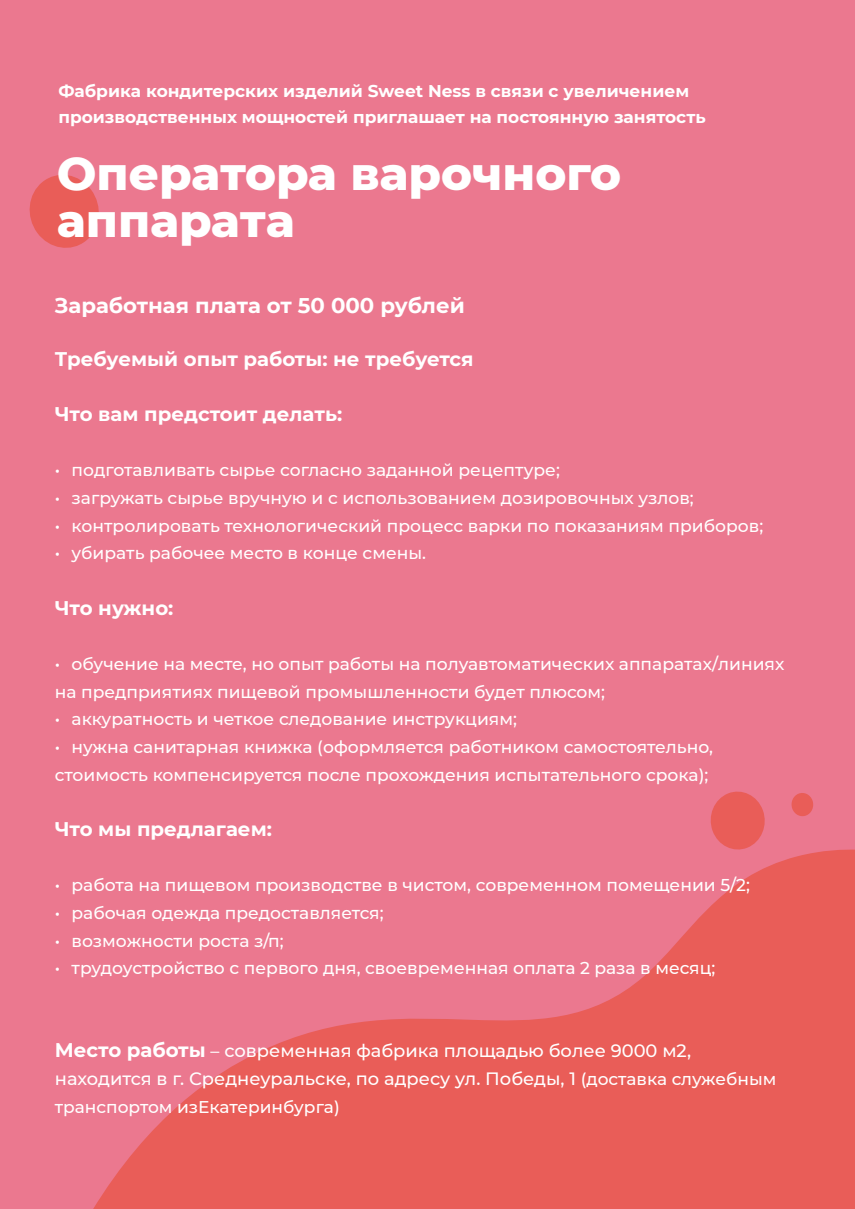
<style>
.page{position:relative;width:855px;height:1209px;background:#fff}
.page>*{position:absolute;margin:0;border:0;box-sizing:border-box;transform-origin:0 0}
.t1{font:800 46.8px/46.8px "Montserrat";color:#fff}
.t2{font:700 21.3px "Montserrat";color:#fff}
.t3{font:700 19.8px "Montserrat";color:#fff}
.t4{font:500 17.85px/27.6px "Montserrat";color:#fff}
.t5{font:500 17.1px/27.6px "Montserrat";color:#fff}
.t6{font:700 16.95px/26.4px "Montserrat";color:#fff}
.t7{font:500 16.95px "Montserrat";color:#fff}
.s1{font-weight:700;font-size:19.8px}
.s2{font-size:16.95px}
</style>
<div class="page">
<div style="left:0;top:0;width:854px;height:1209px;background:#eb788f"></div>
<svg style="left:791px;top:793px;width:22px;height:23px"></svg>
<svg style="left:710px;top:791px;width:55px;height:58px"></svg>
<svg style="left:29px;top:175px;width:70px;height:73px"></svg>
<svg style="left:93px;top:849px;width:761px;height:360px;fill:#e95d58"></svg>
<p class="t6" style="left:58px;top:77px;width:648px">Фабрика кондитерских изделий Sweet Ness в связи с увеличением производственных мощностей приглашает на постоянную занятость</p>
<h1 class="t1" style="left:57px;top:147px;width:565px">Оператора варочного аппарата</h1>
<p class="t2" style="left:55px;top:290px;width:411px">Заработная плата от 50 000 рублей</p>
<p class="t3" style="left:55px;top:345px;width:420px">Требуемый опыт работы: не требуется</p>
<p class="t3" style="left:55px;top:400px;width:289px">Что вам предстоит делать:</p>
<p class="t5" style="left:55px;top:456px;width:506px">• подготавливать сырье согласно заданной рецептуре;</p>
<p class="t5" style="left:55px;top:484px;width:640px">• загружать сырье вручную и с использованием дозировочных узлов;</p>
<p class="t5" style="left:55px;top:511px;width:709px">• контролировать технологический процесс варки по показаниям приборов;</p>
<p class="t5" style="left:55px;top:539px;width:372px">• убирать рабочее место в конце смены.</p>
<p class="t3" style="left:55px;top:593px;width:120px">Что нужно:</p>
<p class="t5" style="left:55px;top:649px;width:730px">• обучение на месте, но опыт работы на полуавтоматических аппаратах/линиях на предприятиях пищевой промышленности будет плюсом;</p>
<p class="t5" style="left:55px;top:705px;width:463px">• аккуратность и четкое следование инструкциям;</p>
<p class="t5" style="left:55px;top:732px;width:659px">• нужна санитарная книжка (оформляется работником самостоятельно, стоимость компенсируется после прохождения испытательного срока);</p>
<p class="t3" style="left:55px;top:815px;width:218px">Что мы предлагаем:</p>
<p class="t5" style="left:55px;top:871px;width:696px">• работа на пищевом производстве в чистом, современном помещении 5/2;</p>
<p class="t5" style="left:55px;top:898px;width:330px">• рабочая одежда предоставляется;</p>
<p class="t5" style="left:55px;top:926px;width:230px">• возможности роста з/п;</p>
<p class="t5" style="left:55px;top:954px;width:661px">• трудоустройство с первого дня, своевременная оплата 2 раза в месяц;</p>
<p class="t4" style="left:55px;top:1036px;width:722px"><span class="s1">Место работы</span> – современная фабрика площадью более 9000 м2, находится в г. Среднеуральске, по адресу ул. Победы, 1 <span class="s2">(доставка служебным</span></p>
<p class="t7" style="left:55px;top:1095px;width:286px">транспортом изЕкатеринбурга)</p>
</div>
